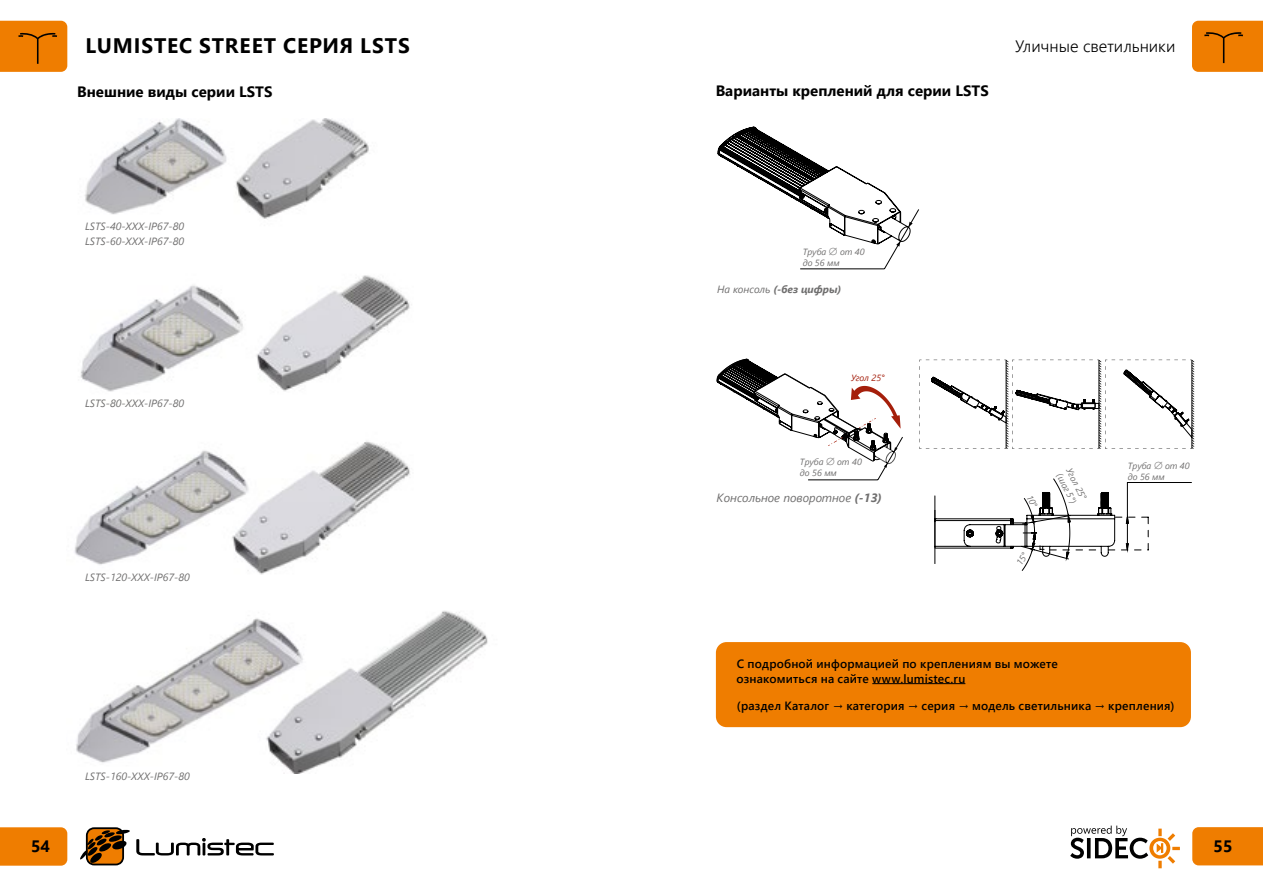
<style>
.page{position:relative;width:1263px;height:893px;background:#fff}
.page>*{position:absolute;margin:0;border:0;box-sizing:border-box;transform-origin:0 0}
.t1{font:700 21px "Segoe UI";letter-spacing:.04em;color:#000}
.t2{font:300 16.5px "Segoe UI";letter-spacing:-.005em;color:#000}
.t3{font:700 16.5px "Segoe UI";color:#000}
.t4{font:700 15px "Segoe UI";color:#000}
.t5{font:600 12px/14.4px "Segoe UI";letter-spacing:.015em;color:#000}
.t6{font:italic 12px "Segoe UI";color:#706f6f}
.t7{font:italic 10.5px/15px "Segoe UI";color:#706f6f}
.t8{font:italic 700 10.5px "Segoe UI";color:#706f6f}
.t9{font:italic 9px/10.8px "Segoe UI";color:#706f6f}
.t10{font:italic 9px "Segoe UI";color:#a41e0c}
.s1{font-weight:400}
.s2{font-weight:700}
</style>
<div class="page">
<div style="left:0;top:827px;width:67px;height:39px;background:#ef7d00"></div>
<div style="left:1192px;top:827px;width:71px;height:38px;background:#ef7d00"></div>
<svg style="left:80px;top:827px;width:194px;height:38px"></svg>
<svg style="left:1070px;top:826px;width:110px;height:42px"></svg>
<img style="left:74px;top:119px;width:414px;height:655px">
<svg style="left:0;top:21px;width:67px;height:51px;background:#e77901"></svg>
<svg style="left:1192px;top:21px;width:71px;height:51px;background:#e77a01"></svg>
<svg style="left:718px;top:127px;width:201px;height:142px"></svg>
<div style="left:716px;top:642px;width:475px;height:85px;background:#ef7d00;border-radius:11px"></div>
<hr style="left:872px;top:683px;width:93px;height:1px;background:#000">
<svg style="left:717px;top:359px;width:186px;height:121px"></svg>
<svg style="left:919px;top:360px;width:275px;height:89px"></svg>
<hr style="left:1127px;top:482px;width:64px;height:1px;background:#000">
<svg style="left:934px;top:478px;width:215px;height:93px"></svg>
<h1 class="t1" style="left:86px;top:26px;width:326px">LUMISTEC STREET СЕРИЯ LSTS</h1>
<h2 class="t2" style="left:1015px;top:30px;width:162px">Уличные светильники</h2>
<p class="t4" style="left:716px;top:77px;width:275px">Варианты креплений для серии LSTS</p>
<p class="t4" style="left:77px;top:78px;width:197px">Внешние виды серии LSTS</p>
<p class="t7" style="left:85px;top:217px;width:101px">LSTS-40-XXX-IP67-80<br>LSTS-60-XXX-IP67-80</p>
<p class="t7" style="left:85px;top:394px;width:101px">LSTS-80-XXX-IP67-80</p>
<p class="t7" style="left:85px;top:568px;width:106px">LSTS-120-XXX-IP67-80</p>
<p class="t7" style="left:85px;top:767px;width:106px">LSTS-160-XXX-IP67-80</p>
<p class="t9" style="left:803px;top:245px;width:63px">Труба ∅ от 40 до 56 мм</p>
<p class="t8" style="left:717px;top:280px;width:126px"><span class="s1">На консоль</span> (-без цифры)</p>
<p class="t10" style="left:851px;top:369px;width:35px">Угол 25°</p>
<p class="t9" style="left:800px;top:455px;width:63px">Труба ∅ от 40 до 56 мм</p>
<p class="t6" style="left:717px;top:486px;width:167px">Консольное поворотное <span class="s2">(-13)</span></p>
<p class="t9" style="left:1075px;top:466px;width:35px;rotate:63deg">Угол 25° (шаг 5°)</p>
<p class="t9" style="left:1128px;top:459px;width:63px">Труба ∅ от 40 до 56 мм</p>
<p class="t5" style="left:736px;top:656px;width:323px">С подробной информацией по креплениям вы можете ознакомиться на сайте www.lumistec.ru</p>
<p class="t5" style="left:737px;top:697px;width:439px">(раздел Каталог → категория → серия → модель светильника → крепления)</p>
<h2 class="t3" style="left:31px;top:831px;width:20px">54</h2>
<h2 class="t3" style="left:1213px;top:831px;width:20px">55</h2>
</div>
